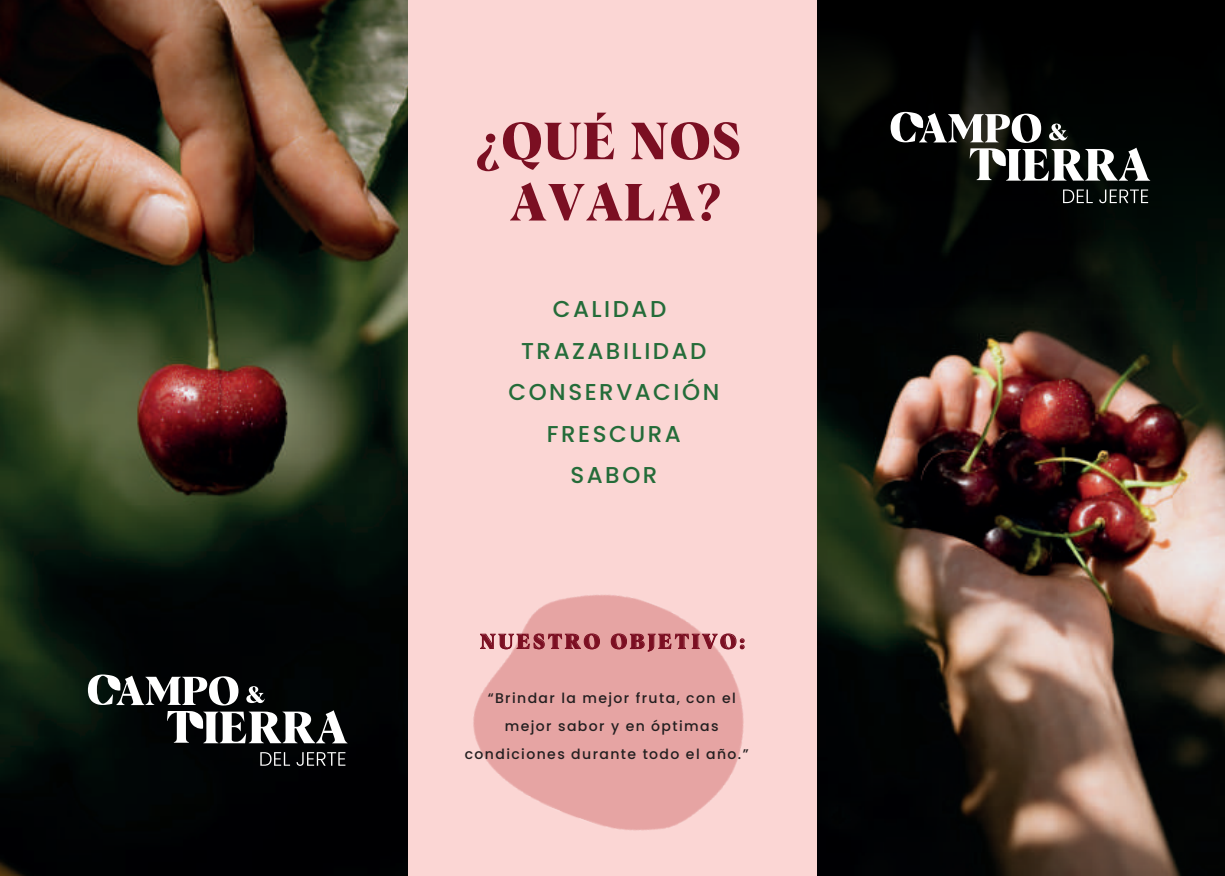
<style>
.page{position:relative;width:1225px;height:876px;background:#fff}
.page>*{position:absolute;margin:0;border:0;box-sizing:border-box;transform-origin:0 0}
.t1{font:700 51px/61.2px "Albra";letter-spacing:.025em;color:#7b0f22;text-align:center}
.t2{font:500 23px/41.4px "Poppins";letter-spacing:.11em;color:#246c39;text-align:center}
.t3{font:700 20px "Albra";letter-spacing:.15em;color:#7b0f22}
.t4{font:500 14px "Poppins";letter-spacing:.1em;color:#231f20}
</style>
<div class="page">
<img style="left:816px;top:309px;width:409px;height:567px">
<svg style="left:816px;top:0;width:409px;height:309px;background:#020504"></svg>
<img style="left:0;top:0;width:408px;height:876px">
<div style="left:408px;top:0;width:408px;height:876px;background:#fbd6d4"></div>
<img style="left:525px;top:632px;width:219px;height:199px">
<img style="left:525px;top:595px;width:176px;height:37px">
<img style="left:473px;top:626px;width:52px;height:168px">
<svg style="left:1063px;top:189px;width:29px;height:14px"></svg>
<svg style="left:1099px;top:189px;width:49px;height:14px"></svg>
<svg style="left:890px;top:112px;width:260px;height:69px"></svg>
<svg style="left:260px;top:752px;width:30px;height:14px"></svg>
<svg style="left:296px;top:752px;width:49px;height:14px"></svg>
<svg style="left:88px;top:674px;width:259px;height:69px"></svg>
<svg style="left:479px;top:633px;width:121px;height:17px"></svg>
<svg style="left:610px;top:633px;width:135px;height:19px"></svg>
<h1 class="t1" style="left:476px;top:108px;width:266px">¿QUÉ NOS<br>AVALA?</h1>
<h2 class="t2" style="left:508px;top:288px;width:212px">CALIDAD<br>TRAZABILIDAD<br>CONSERVACIÓN<br>FRESCURA<br>SABOR</h2>
<h3 class="t3" style="left:480px;top:627px;width:266px">NUESTRO OBJETIVO:</h3>
<p class="t4" style="left:488px;top:690px;width:250px">“Brindar la mejor fruta, con el</p>
<p class="t4" style="left:505px;top:718px;width:215px">mejor sabor y en óptimas</p>
<p class="t4" style="left:465px;top:746px;width:285px">condiciones durante todo el año.”</p>
</div>
